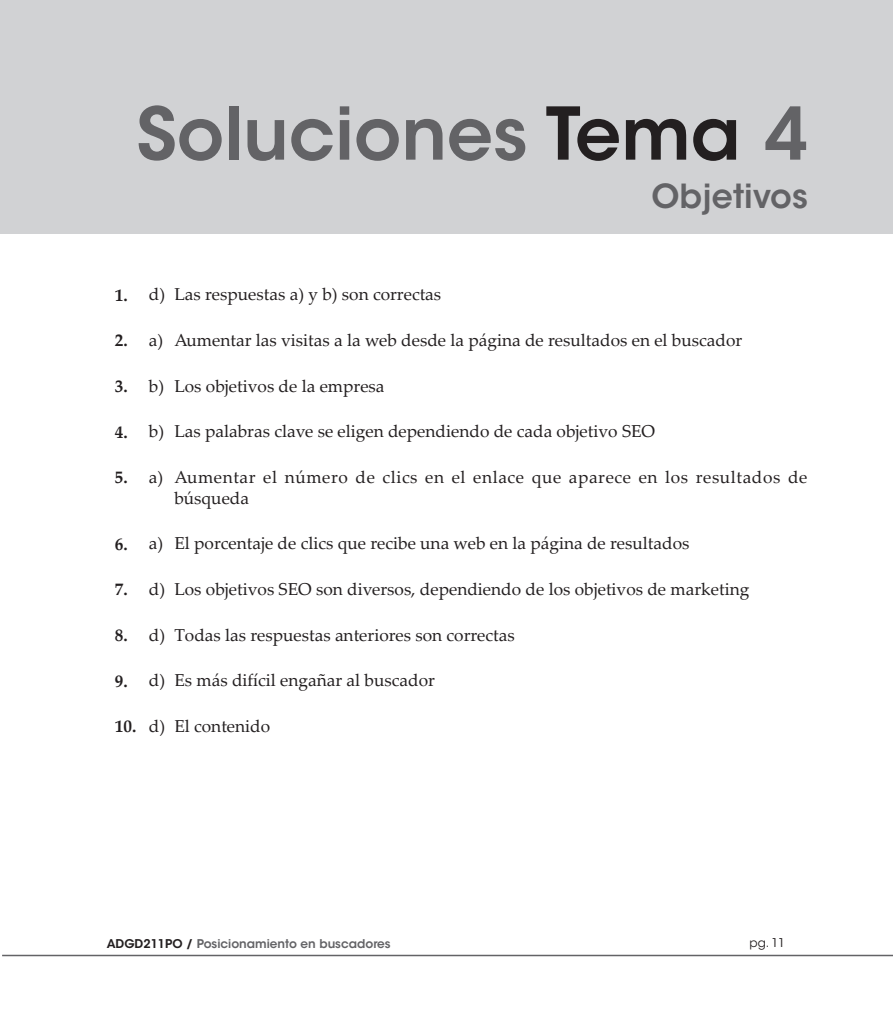
<style>
.page{position:relative;width:893px;height:1021px;background:#fff}
.page>*{position:absolute;margin:0;border:0;box-sizing:border-box;transform-origin:0 0}
.t1{font:600 72px "ITC Avant Garde Std";color:#636366}
.t2{font:600 33px "ITC Avant Garde Std";color:#636366}
.t3{font:17.25px "Palatino Linotype";color:#231f20}
.t4{font:17.25px/20.7px "Palatino Linotype";letter-spacing:.035em;color:#231f20}
.t5{font:600 12px "ITC Avant Garde Std";color:#636366}
.t6{font:12px "ITC Avant Garde Std";color:#231f20}
.s1{color:#231f20}
.s2{font-weight:700}
</style>
<div class="page">
<hr style="left:2px;top:954px;width:891px;height:2px;background:#636366">
<div style="left:0;top:0;width:893px;height:233px;background:#d1d2d4"></div>
<h1 class="t1" style="left:136px;top:88px;width:673px">Soluciones <span class="s1">Tema</span> 4</h1>
<h2 class="t2" style="left:651px;top:175px;width:158px">Objetivos</h2>
<p class="t3" style="left:115px;top:282px;width:328px"><span class="s2">1.</span> d) Las respuestas a) y b) son correctas</p>
<p class="t3" style="left:115px;top:328px;width:629px"><span class="s2">2.</span> a) Aumentar las visitas a la web desde la página de resultados en el buscador</p>
<p class="t3" style="left:115px;top:373px;width:271px"><span class="s2">3.</span> b) Los objetivos de la empresa</p>
<p class="t3" style="left:115px;top:419px;width:542px"><span class="s2">4.</span> b) Las palabras clave se eligen dependiendo de cada objetivo SEO</p>
<p class="t4" style="left:174px;top:466px;width:635px;text-indent:-60px"><span class="s2">5.</span> a) Aumentar el número de clics en el enlace que aparece en los resultados de búsqueda</p>
<p class="t3" style="left:115px;top:531px;width:576px"><span class="s2">6.</span> a) El porcentaje de clics que recibe una web en la página de resultados</p>
<p class="t3" style="left:115px;top:577px;width:636px"><span class="s2">7.</span> d) Los objetivos SEO son diversos, dependiendo de los objetivos de marketing</p>
<p class="t3" style="left:115px;top:622px;width:401px"><span class="s2">8.</span> d) Todas las respuestas anteriores son correctas</p>
<p class="t3" style="left:115px;top:668px;width:322px"><span class="s2">9.</span> d) Es más difícil engañar al buscador</p>
<p class="t3" style="left:115px;top:714px;width:157px"><span class="s2">10.</span> d) El contenido</p>
<p class="t5" style="left:107px;top:935px;width:285px"><span class="s1">ADGD211PO /</span> Posicionamiento en buscadores</p>
<p class="t6" style="left:749px;top:935px;width:37px">pg. 11</p>
</div>
